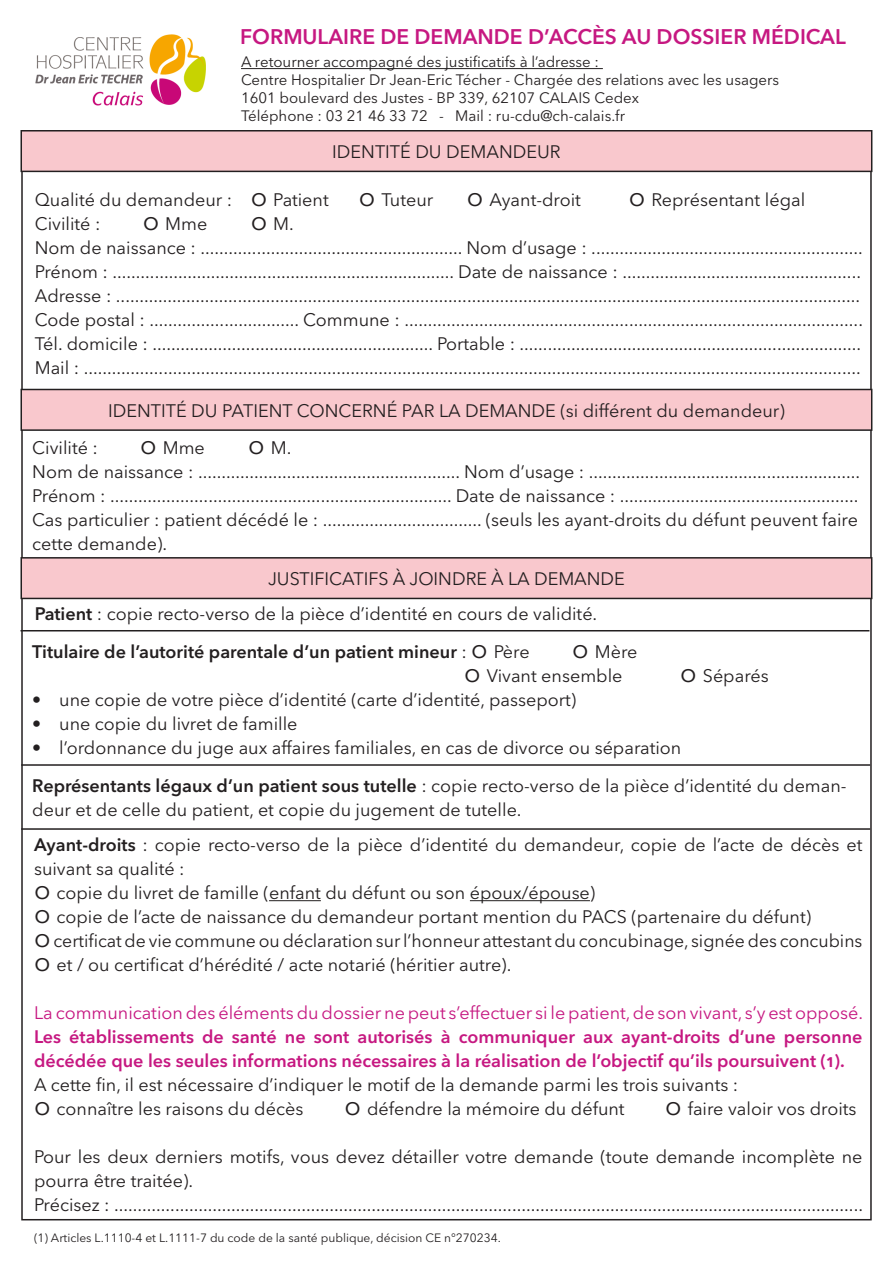
<style>
.page{position:relative;width:893px;height:1263px;background:#fff}
.page>*{position:absolute;margin:0;border:0;box-sizing:border-box;transform-origin:0 0}
.t1{font:600 21px "Avenir Next LT Pro";color:#c61881}
.t2{font:18px/24px "Avenir Next LT Pro";color:#231f20}
.t3{font:600 18px/24px "Avenir Next LT Pro";color:#c61881;text-align:justify}
.t4{font:600 18px "Avenir Next LT Pro";color:#231f20}
.t5{font:15px "Avenir Next LT Pro";color:#231f20}
.t6{font:12px "Avenir Next LT Pro";color:#231f20}
.s1{font-size:24px}
.s2{font-weight:600}
.s3{font-weight:400}
.s4{font-weight:400;font-size:24px}
</style>
<div class="page">
<img style="left:35px;top:34px;width:171px;height:72px">
<hr style="left:241px;top:68px;width:362px;height:1px;background:#231f20">
<div style="left:21px;top:131px;width:851px;height:40px;background:#f9c8cd"></div>
<div style="left:21px;top:130px;width:851px;height:42px;border:2px solid #231f20"></div>
<div style="left:21px;top:389px;width:851px;height:41px;background:#f9c8cd"></div>
<div style="left:21px;top:389px;width:851px;height:42px;border:2px solid #231f20"></div>
<div style="left:21px;top:558px;width:851px;height:40px;background:#f9c8cd"></div>
<div style="left:21px;top:557px;width:851px;height:42px;border:2px solid #231f20"></div>
<hr style="left:269px;top:900px;width:52px;height:1px;background:#231f20">
<hr style="left:470px;top:900px;width:120px;height:1px;background:#231f20">
<hr style="left:21px;top:764px;width:849px;height:2px;background:#231f20">
<hr style="left:21px;top:630px;width:848px;height:1px;background:#231f20">
<hr style="left:21px;top:828px;width:849px;height:2px;background:#231f20">
<p class="t1" style="left:240px;top:23px;width:607px">FORMULAIRE DE DEMANDE D’ACCÈS AU DOSSIER MÉDICAL</p>
<p class="t5" style="left:241px;top:53px;width:360px">A retourner accompagné des justificatifs à l’adresse :</p>
<p class="t5" style="left:241px;top:71px;width:540px">Centre Hospitalier Dr Jean-Eric Técher - Chargée des relations avec les usagers</p>
<p class="t5" style="left:241px;top:89px;width:399px">1601 boulevard des Justes - BP 339, 62107 CALAIS Cedex</p>
<p class="t5" style="left:241px;top:107px;width:386px">Téléphone : 03 21 46 33 72 - Mail : ru-cdu@ch-calais.fr</p>
<p class="t2" style="left:332px;top:140px;width:230px">IDENTITÉ DU DEMANDEUR</p>
<p class="t2" style="left:35px;top:188px;width:295px">Qualité du demandeur : <span class="s1">0</span> Patient</p>
<p class="t2" style="left:359px;top:188px;width:76px"><span class="s1">0</span> Tuteur</p>
<p class="t2" style="left:467px;top:188px;width:116px"><span class="s1">0</span> Ayant-droit</p>
<p class="t2" style="left:629px;top:188px;width:178px"><span class="s1">0</span> Représentant légal</p>
<p class="t2" style="left:35px;top:212px;width:67px">Civilité :</p>
<p class="t2" style="left:143px;top:212px;width:66px"><span class="s1">0</span> Mme</p>
<p class="t2" style="left:251px;top:212px;width:45px"><span class="s1">0</span> M.</p>
<p class="t2" style="left:35px;top:236px;width:829px">Nom de naissance : ........................................................ Nom d’usage : ..........................................................</p>
<p class="t2" style="left:35px;top:260px;width:828px">Prénom : ......................................................................... Date de naissance : ...................................................</p>
<p class="t2" style="left:35px;top:284px;width:827px">Adresse : ...............................................................................................................................................................</p>
<p class="t2" style="left:35px;top:308px;width:830px">Code postal : ................................ Commune : ..................................................................................................</p>
<p class="t2" style="left:35px;top:332px;width:828px">Tél. domicile : ............................................................ Portable : .........................................................................</p>
<p class="t2" style="left:35px;top:356px;width:827px">Mail : ......................................................................................................................................................................</p>
<p class="t2" style="left:108px;top:398px;width:678px">IDENTITÉ DU PATIENT CONCERNÉ PAR LA DEMANDE (si différent du demandeur)</p>
<p class="t2" style="left:32px;top:435px;width:67px">Civilité :</p>
<p class="t2" style="left:140px;top:435px;width:66px"><span class="s1">0</span> Mme</p>
<p class="t2" style="left:248px;top:435px;width:45px"><span class="s1">0</span> M.</p>
<p class="t2" style="left:32px;top:459px;width:829px">Nom de naissance : ........................................................ Nom d’usage : ..........................................................</p>
<p class="t2" style="left:32px;top:483px;width:828px">Prénom : ......................................................................... Date de naissance : ...................................................</p>
<p class="t2" style="left:32px;top:507px;width:827px">Cas particulier : patient décédé le : .................................. (seuls les ayant-droits du défunt peuvent faire cette demande).</p>
<p class="t2" style="left:268px;top:567px;width:358px">JUSTIFICATIFS À JOINDRE À LA DEMANDE</p>
<p class="t2" style="left:35px;top:602px;width:564px"><span class="s2">Patient</span> : copie recto-verso de la pièce d’identité en cours de validité.</p>
<p class="t4" style="left:32px;top:640px;width:499px">Titulaire de l’autorité parentale d’un patient mineur <span class="s3">:</span> <span class="s4">0</span> <span class="s3">Père</span></p>
<p class="t2" style="left:572px;top:639px;width:67px"><span class="s1">0</span> Mère</p>
<p class="t2" style="left:464px;top:663px;width:160px"><span class="s1">0</span> Vivant ensemble</p>
<p class="t2" style="left:680px;top:663px;width:90px"><span class="s1">0</span> Séparés</p>
<p class="t2" style="left:32px;top:687px;width:545px">• une copie de votre pièce d’identité (carte d’identité, passeport)</p>
<p class="t2" style="left:32px;top:711px;width:267px">• une copie du livret de famille</p>
<p class="t2" style="left:32px;top:735px;width:651px">• l’ordonnance du juge aux affaires familiales, en cas de divorce ou séparation</p>
<p class="t2" style="left:32px;top:773px;width:816px"><span class="s2">Représentants légaux d’un patient sous tutelle</span> : copie recto-verso de la pièce d’identité du deman&shy;deur et de celle du patient, et copie du jugement de tutelle.</p>
<p class="t2" style="left:34px;top:832px;width:830px"><span class="s2">Ayant-droits</span> : copie recto-verso de la pièce d’identité du demandeur, copie de l’acte de décès et suivant sa qualité :</p>
<p class="t2" style="left:34px;top:880px;width:563px"><span class="s1">0</span> copie du livret de famille (enfant du défunt ou son époux/épouse)</p>
<p class="t2" style="left:34px;top:904px;width:779px"><span class="s1">0</span> copie de l’acte de naissance du demandeur portant mention du PACS (partenaire du défunt)</p>
<p class="t2" style="left:34px;top:928px;width:830px"><span class="s1">0</span> certificat de vie commune ou déclaration sur l’honneur attestant du concubinage, signée des concubins</p>
<p class="t2" style="left:34px;top:952px;width:479px"><span class="s1">0</span> et / ou certificat d’hérédité / acte notarié (héritier autre).</p>
<p class="t3" style="left:34px;top:1000px;width:830px"><span class="s3">La communication des éléments du dossier ne peut s’effectuer si le patient, de son vivant, s’y est opposé.<br></span>Les établissements de santé ne sont autorisés à communiquer aux ayant-droits d’une personne décédée que les seules informations nécessaires à la réalisation de l’objectif qu’ils poursuivent (1).</p>
<p class="t2" style="left:34px;top:1072px;width:706px">A cette fin, il est nécessaire d’indiquer le motif de la demande parmi les trois suivants :</p>
<p class="t2" style="left:34px;top:1096px;width:271px"><span class="s1">0</span> connaître les raisons du décès</p>
<p class="t2" style="left:345px;top:1096px;width:282px"><span class="s1">0</span> défendre la mémoire du défunt</p>
<p class="t2" style="left:665px;top:1096px;width:193px"><span class="s1">0</span> faire valoir vos droits</p>
<p class="t2" style="left:34px;top:1144px;width:830px">Pour les deux derniers motifs, vous devez détailler votre demande (toute demande incomplète ne pourra être traitée).</p>
<p class="t2" style="left:34px;top:1192px;width:830px">Précisez : ................................................................................................................................................................</p>
<p class="t6" style="left:34px;top:1230px;width:468px">(1) Articles L.1110-4 et L.1111-7 du code de la santé publique, décision CE n°270234.</p>
</div>
